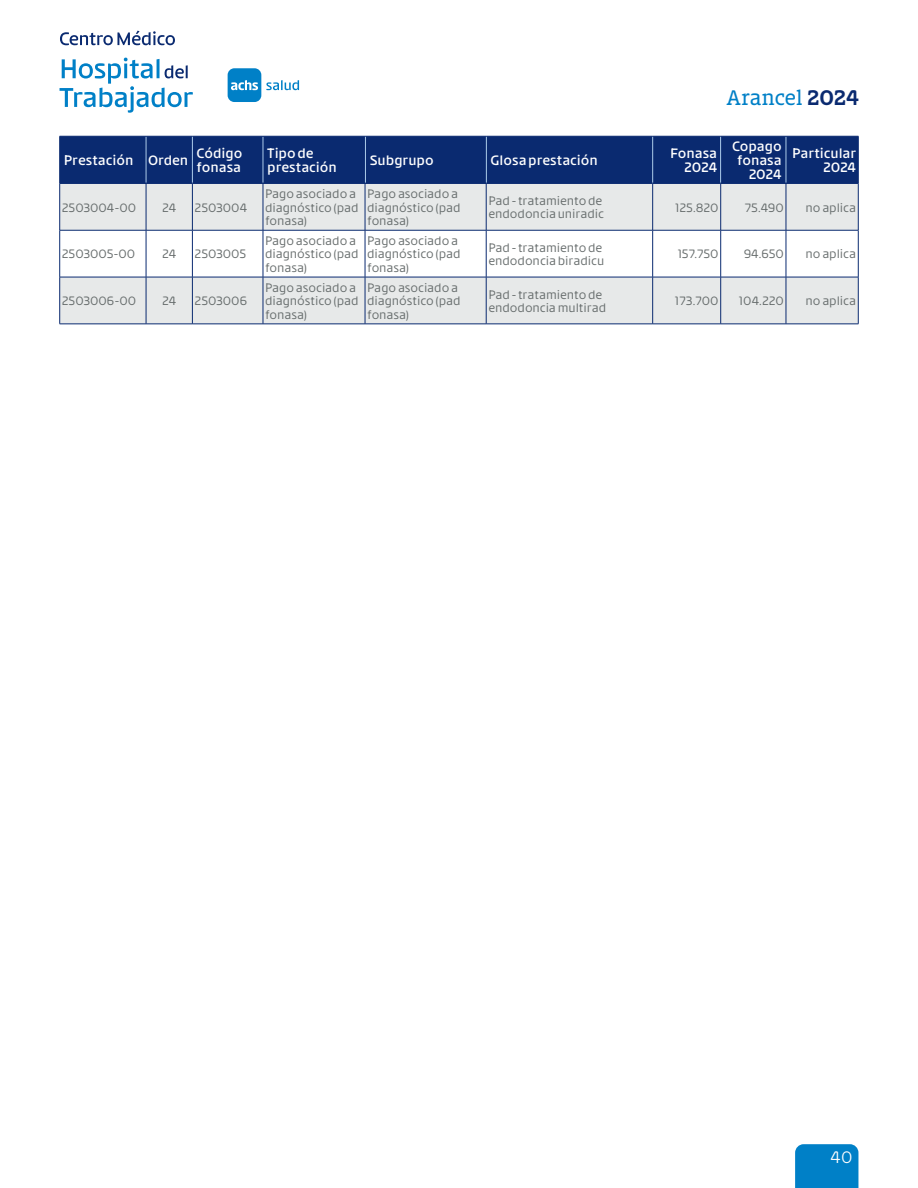
<style>
.page{position:relative;width:918px;height:1188px;background:#fff}
.page>*{position:absolute;margin:0;border:0;box-sizing:border-box;transform-origin:0 0}
.t1{font:300 21px "ACHS Nueva Serif";letter-spacing:-.005em;color:#0080c7}
.t2{font:300 16.5px "ACHS Nueva Sans";color:#fff}
.t3{font:300 13.5px/13.8px "ACHS Nueva Sans";letter-spacing:-.005em;color:#fff;text-align:right}
.Tabla_celda_normal{font:300 12px/13.5px "ACHS Nueva Sans";letter-spacing:-.005em;color:#666c6c}
.s1{color:#0a2a70}
</style>
<div class="page">
<div style="left:795px;top:1144px;width:63px;height:44px;background:#0080c7"></div>
<div style="left:60px;top:137px;width:798px;height:46px;background:#0a2a70"></div>
<hr style="left:146px;top:136px;width:1px;height:47px;background:#accbea">
<hr style="left:192px;top:136px;width:1px;height:47px;background:#accbea">
<hr style="left:263px;top:136px;width:1px;height:47px;background:#accbea">
<hr style="left:365px;top:136px;width:1px;height:47px;background:#accbea">
<hr style="left:486px;top:136px;width:1px;height:47px;background:#accbea">
<hr style="left:652px;top:136px;width:1px;height:47px;background:#accbea">
<hr style="left:720px;top:136px;width:1px;height:47px;background:#accbea">
<hr style="left:786px;top:136px;width:1px;height:47px;background:#accbea">
<hr style="left:60px;top:136px;width:86px;height:1px;background:#0a2a70">
<hr style="left:59px;top:136px;width:1px;height:47px;background:#0a2a70">
<hr style="left:146px;top:136px;width:46px;height:1px;background:#0a2a70">
<hr style="left:192px;top:136px;width:71px;height:1px;background:#0a2a70">
<hr style="left:263px;top:136px;width:102px;height:1px;background:#0a2a70">
<hr style="left:365px;top:136px;width:121px;height:1px;background:#0a2a70">
<hr style="left:486px;top:136px;width:167px;height:1px;background:#0a2a70">
<hr style="left:653px;top:136px;width:68px;height:1px;background:#0a2a70">
<hr style="left:721px;top:136px;width:65px;height:1px;background:#0a2a70">
<hr style="left:786px;top:136px;width:72px;height:1px;background:#0a2a70">
<hr style="left:858px;top:136px;width:1px;height:47px;background:#0a2a70">
<div style="left:228px;top:68px;width:33px;height:34px;background:#0080c7;border-radius:7px"></div>
<svg style="left:231px;top:80px;width:27px;height:10px"></svg>
<svg style="left:266px;top:80px;width:33px;height:10px"></svg>
<svg style="left:60px;top:58px;width:133px;height:55px"></svg>
<svg style="left:60px;top:31px;width:115px;height:14px"></svg>
<svg style="left:60px;top:184px;width:798px;height:140px;fill:#e7e9e9"></svg>
<hr style="left:60px;top:183px;width:86px;height:1px;background:#0a2a70">
<hr style="left:59px;top:184px;width:1px;height:46px;background:#0a2a70">
<hr style="left:146px;top:183px;width:46px;height:1px;background:#0a2a70">
<hr style="left:146px;top:184px;width:1px;height:46px;background:#0a2a70">
<hr style="left:192px;top:183px;width:71px;height:1px;background:#0a2a70">
<hr style="left:192px;top:184px;width:1px;height:46px;background:#0a2a70">
<hr style="left:263px;top:183px;width:102px;height:1px;background:#0a2a70">
<hr style="left:263px;top:184px;width:1px;height:46px;background:#0a2a70">
<hr style="left:365px;top:183px;width:121px;height:1px;background:#0a2a70">
<hr style="left:365px;top:184px;width:1px;height:46px;background:#0a2a70">
<hr style="left:486px;top:183px;width:167px;height:1px;background:#0a2a70">
<hr style="left:486px;top:184px;width:1px;height:46px;background:#0a2a70">
<hr style="left:653px;top:183px;width:68px;height:1px;background:#0a2a70">
<hr style="left:652px;top:184px;width:1px;height:46px;background:#0a2a70">
<hr style="left:721px;top:183px;width:65px;height:1px;background:#0a2a70">
<hr style="left:720px;top:184px;width:1px;height:46px;background:#0a2a70">
<hr style="left:786px;top:183px;width:72px;height:1px;background:#0a2a70">
<hr style="left:786px;top:184px;width:1px;height:46px;background:#0a2a70">
<hr style="left:858px;top:184px;width:1px;height:46px;background:#0a2a70">
<hr style="left:60px;top:230px;width:86px;height:1px;background:#0a2a70">
<hr style="left:59px;top:230px;width:1px;height:47px;background:#0a2a70">
<hr style="left:146px;top:230px;width:46px;height:1px;background:#0a2a70">
<hr style="left:146px;top:230px;width:1px;height:47px;background:#0a2a70">
<hr style="left:192px;top:230px;width:71px;height:1px;background:#0a2a70">
<hr style="left:192px;top:230px;width:1px;height:47px;background:#0a2a70">
<hr style="left:263px;top:230px;width:102px;height:1px;background:#0a2a70">
<hr style="left:263px;top:230px;width:1px;height:47px;background:#0a2a70">
<hr style="left:365px;top:230px;width:121px;height:1px;background:#0a2a70">
<hr style="left:365px;top:230px;width:1px;height:47px;background:#0a2a70">
<hr style="left:486px;top:230px;width:167px;height:1px;background:#0a2a70">
<hr style="left:486px;top:230px;width:1px;height:47px;background:#0a2a70">
<hr style="left:653px;top:230px;width:68px;height:1px;background:#0a2a70">
<hr style="left:652px;top:230px;width:1px;height:47px;background:#0a2a70">
<hr style="left:721px;top:230px;width:65px;height:1px;background:#0a2a70">
<hr style="left:720px;top:230px;width:1px;height:47px;background:#0a2a70">
<hr style="left:786px;top:230px;width:72px;height:1px;background:#0a2a70">
<hr style="left:786px;top:230px;width:1px;height:47px;background:#0a2a70">
<hr style="left:858px;top:230px;width:1px;height:47px;background:#0a2a70">
<hr style="left:60px;top:277px;width:86px;height:1px;background:#0a2a70">
<hr style="left:59px;top:277px;width:1px;height:47px;background:#0a2a70">
<hr style="left:146px;top:277px;width:46px;height:1px;background:#0a2a70">
<hr style="left:146px;top:277px;width:1px;height:47px;background:#0a2a70">
<hr style="left:192px;top:277px;width:71px;height:1px;background:#0a2a70">
<hr style="left:192px;top:277px;width:1px;height:47px;background:#0a2a70">
<hr style="left:263px;top:277px;width:102px;height:1px;background:#0a2a70">
<hr style="left:263px;top:277px;width:1px;height:47px;background:#0a2a70">
<hr style="left:365px;top:277px;width:121px;height:1px;background:#0a2a70">
<hr style="left:365px;top:277px;width:1px;height:47px;background:#0a2a70">
<hr style="left:486px;top:277px;width:167px;height:1px;background:#0a2a70">
<hr style="left:486px;top:277px;width:1px;height:47px;background:#0a2a70">
<hr style="left:653px;top:277px;width:68px;height:1px;background:#0a2a70">
<hr style="left:652px;top:277px;width:1px;height:47px;background:#0a2a70">
<hr style="left:721px;top:277px;width:65px;height:1px;background:#0a2a70">
<hr style="left:720px;top:277px;width:1px;height:47px;background:#0a2a70">
<hr style="left:786px;top:277px;width:72px;height:1px;background:#0a2a70">
<hr style="left:786px;top:277px;width:1px;height:47px;background:#0a2a70">
<hr style="left:858px;top:277px;width:1px;height:47px;background:#0a2a70">
<hr style="left:60px;top:324px;width:86px;height:1px;background:#0a2a70">
<hr style="left:146px;top:324px;width:46px;height:1px;background:#0a2a70">
<hr style="left:192px;top:324px;width:71px;height:1px;background:#0a2a70">
<hr style="left:263px;top:324px;width:102px;height:1px;background:#0a2a70">
<hr style="left:365px;top:324px;width:121px;height:1px;background:#0a2a70">
<hr style="left:486px;top:324px;width:167px;height:1px;background:#0a2a70">
<hr style="left:653px;top:324px;width:68px;height:1px;background:#0a2a70">
<hr style="left:721px;top:324px;width:65px;height:1px;background:#0a2a70">
<hr style="left:786px;top:324px;width:72px;height:1px;background:#0a2a70">
<h1 class="t1" style="left:727px;top:84px;width:134px">Arancel <span class="s1">2024</span></h1>
<p class="t3" style="left:64px;top:153px;width:126px">Prestación Orden</p>
<p class="t3" style="left:197px;top:146px;width:47px;text-align:left">Código fonasa</p>
<p class="t3" style="left:267px;top:146px;width:71px;text-align:left">Tipo de prestación</p>
<p class="t3" style="left:370px;top:153px;width:66px">Subgrupo</p>
<p class="t3" style="left:491px;top:153px;width:109px">Glosa prestación</p>
<p class="t3" style="left:670px;top:146px;width:49px">Fonasa<br>2024</p>
<p class="t3" style="left:732px;top:139px;width:51px">Copago fonasa<br>2024</p>
<p class="t3" style="left:792px;top:146px;width:65px">Particular<br>2024</p>
<p class="Tabla_celda_normal" style="left:62px;top:200px;width:76px">2503004-00</p>
<p class="Tabla_celda_normal" style="left:162px;top:200px;width:15px">24</p>
<p class="Tabla_celda_normal" style="left:195px;top:200px;width:54px">2503004</p>
<p class="Tabla_celda_normal" style="left:265px;top:187px;width:95px">Pago asociado a diagnóstico (pad fonasa)</p>
<p class="Tabla_celda_normal" style="left:367px;top:187px;width:95px">Pago asociado a diagnóstico (pad fonasa)</p>
<p class="Tabla_celda_normal" style="left:488px;top:194px;width:117px">Pad - tratamiento de endodoncia uniradic</p>
<p class="Tabla_celda_normal" style="left:675px;top:200px;width:45px">125.820</p>
<p class="Tabla_celda_normal" style="left:744px;top:200px;width:41px">75.490</p>
<p class="Tabla_celda_normal" style="left:806px;top:200px;width:52px">no aplica</p>
<p class="Tabla_celda_normal" style="left:62px;top:247px;width:75px">2503005-00</p>
<p class="Tabla_celda_normal" style="left:162px;top:247px;width:15px">24</p>
<p class="Tabla_celda_normal" style="left:195px;top:247px;width:53px">2503005</p>
<p class="Tabla_celda_normal" style="left:62px;top:294px;width:76px">2503006-00</p>
<p class="Tabla_celda_normal" style="left:162px;top:294px;width:15px">24</p>
<p class="Tabla_celda_normal" style="left:195px;top:294px;width:54px">2503006</p>
<p class="Tabla_celda_normal" style="left:265px;top:234px;width:95px">Pago asociado a diagnóstico (pad fonasa)</p>
<p class="Tabla_celda_normal" style="left:367px;top:234px;width:95px">Pago asociado a diagnóstico (pad fonasa)</p>
<p class="Tabla_celda_normal" style="left:488px;top:240px;width:117px">Pad - tratamiento de endodoncia biradicu</p>
<p class="Tabla_celda_normal" style="left:678px;top:247px;width:42px">157.750</p>
<p class="Tabla_celda_normal" style="left:744px;top:247px;width:42px">94.650</p>
<p class="Tabla_celda_normal" style="left:806px;top:247px;width:52px">no aplica</p>
<p class="Tabla_celda_normal" style="left:265px;top:280px;width:95px">Pago asociado a diagnóstico (pad fonasa)</p>
<p class="Tabla_celda_normal" style="left:367px;top:280px;width:95px">Pago asociado a diagnóstico (pad fonasa)</p>
<p class="Tabla_celda_normal" style="left:488px;top:287px;width:119px">Pad - tratamiento de endodoncia multirad</p>
<p class="Tabla_celda_normal" style="left:675px;top:294px;width:45px">173.700</p>
<p class="Tabla_celda_normal" style="left:739px;top:294px;width:46px">104.220</p>
<p class="Tabla_celda_normal" style="left:806px;top:294px;width:52px">no aplica</p>
<h2 class="t2" style="left:831px;top:1146px;width:23px">40</h2>
</div>
